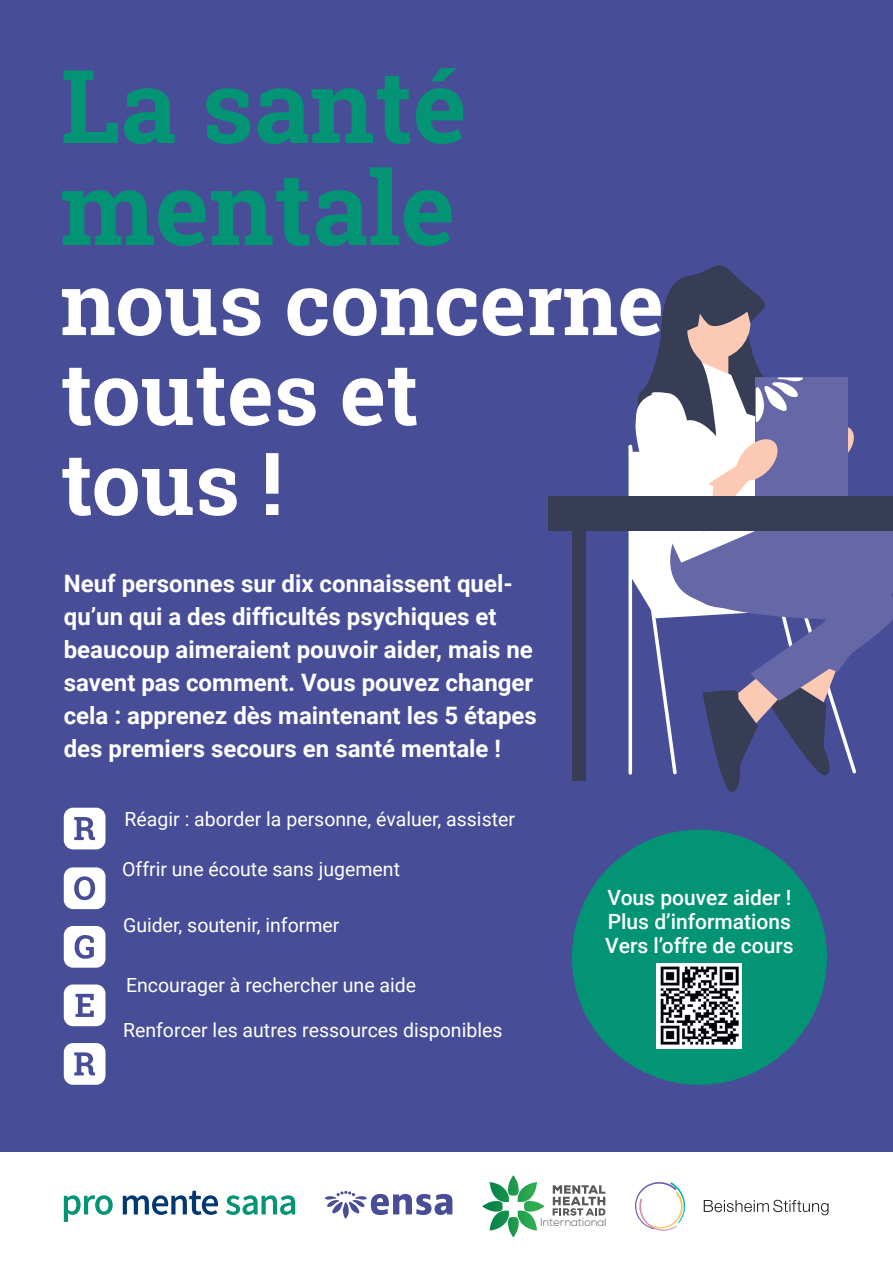
<style>
.page{position:relative;width:893px;height:1263px;background:#474e97}
.page>*{position:absolute;margin:0;border:0;box-sizing:border-box;transform-origin:0 0}
.t1{font:700 102px/102px "Roboto Slab";color:#039476}
.t2{font:700 87px/90px "Roboto Slab";color:#fff}
.t3{font:700 24px/33px "Roboto";color:#fff}
.t4{font:500 21px/24px "Roboto";color:#fff}
.t5{font:19.5px "Roboto";color:#fff}
.t6{font:300 11.25px "Nexa";color:#58595b}
</style>
<div class="page">
<div style="left:0;top:1152px;width:893px;height:111px;background:#fff"></div>
<svg style="left:325px;top:1191px;width:127px;height:27px"></svg>
<svg style="left:64px;top:1195px;width:49px;height:27px"></svg>
<svg style="left:123px;top:1191px;width:95px;height:24px"></svg>
<svg style="left:226px;top:1195px;width:69px;height:20px"></svg>
<svg style="left:482px;top:1175px;width:62px;height:62px"></svg>
<svg style="left:553px;top:1185px;width:52px;height:30px"></svg>
<svg style="left:704px;top:1200px;width:124px;height:15px"></svg>
<svg style="left:635px;top:1182px;width:50px;height:49px"></svg>
<div style="left:572px;top:506px;width:14px;height:275px;background:#363d54"></div>
<div style="left:548px;top:496px;width:345px;height:34px;background:#363d54"></div>
<svg style="left:627px;top:265px;width:266px;height:527px"></svg>
<div style="left:572px;top:830px;width:255px;height:255px;background:#039476;border-radius:50%"></div>
<div style="left:657px;top:963px;width:85px;height:86px;background:linear-gradient(to right,#fff,#fff)"></div>
<div style="left:64px;top:808px;width:41px;height:41px;background:#fff;border-radius:9px"></div>
<svg style="left:74px;top:817px;width:21px;height:23px"></svg>
<div style="left:64px;top:867px;width:41px;height:42px;background:#fff;border-radius:9px"></div>
<svg style="left:74px;top:876px;width:21px;height:24px"></svg>
<div style="left:64px;top:926px;width:41px;height:42px;background:#fff;border-radius:9px"></div>
<svg style="left:75px;top:935px;width:19px;height:24px"></svg>
<div style="left:64px;top:984px;width:41px;height:42px;background:#fff;border-radius:9px"></div>
<svg style="left:76px;top:994px;width:18px;height:23px"></svg>
<div style="left:64px;top:1043px;width:41px;height:42px;background:#fff;border-radius:9px"></div>
<svg style="left:74px;top:1052px;width:21px;height:23px"></svg>
<img style="left:661px;top:966px;width:77px;height:78px">
<h1 class="t1" style="left:61px;top:54px;width:408px">La santé mentale</h1>
<h2 class="t2" style="left:61px;top:257px;width:605px">nous concerne toutes et<br>tous !</h2>
<p class="t3" style="left:64px;top:566px;width:475px">Neuf personnes sur dix connaissent quel&shy;qu’un qui a des difficultés psychiques et beaucoup aimeraient pouvoir aider, mais ne savent pas comment. Vous pouvez changer cela : apprenez dès maintenant les 5 étapes des premiers secours en santé mentale !</p>
<p class="t5" style="left:125px;top:805px;width:392px">Réagir : aborder la personne, évaluer, assister</p>
<p class="t5" style="left:122px;top:855px;width:279px">Offrir une écoute sans jugement</p>
<p class="t5" style="left:123px;top:912px;width:218px">Guider, soutenir, informer</p>
<p class="t5" style="left:126px;top:972px;width:292px">Encourager à rechercher une aide</p>
<p class="t5" style="left:123px;top:1017px;width:381px">Renforcer les autres ressources disponibles</p>
<p class="t4" style="left:605px;top:885px;width:190px">Vous pouvez aider !<br>Plus d’informations<br>Vers l’offre de cours</p>
<p class="t6" style="left:541px;top:1215px;width:67px">International</p>
</div>
